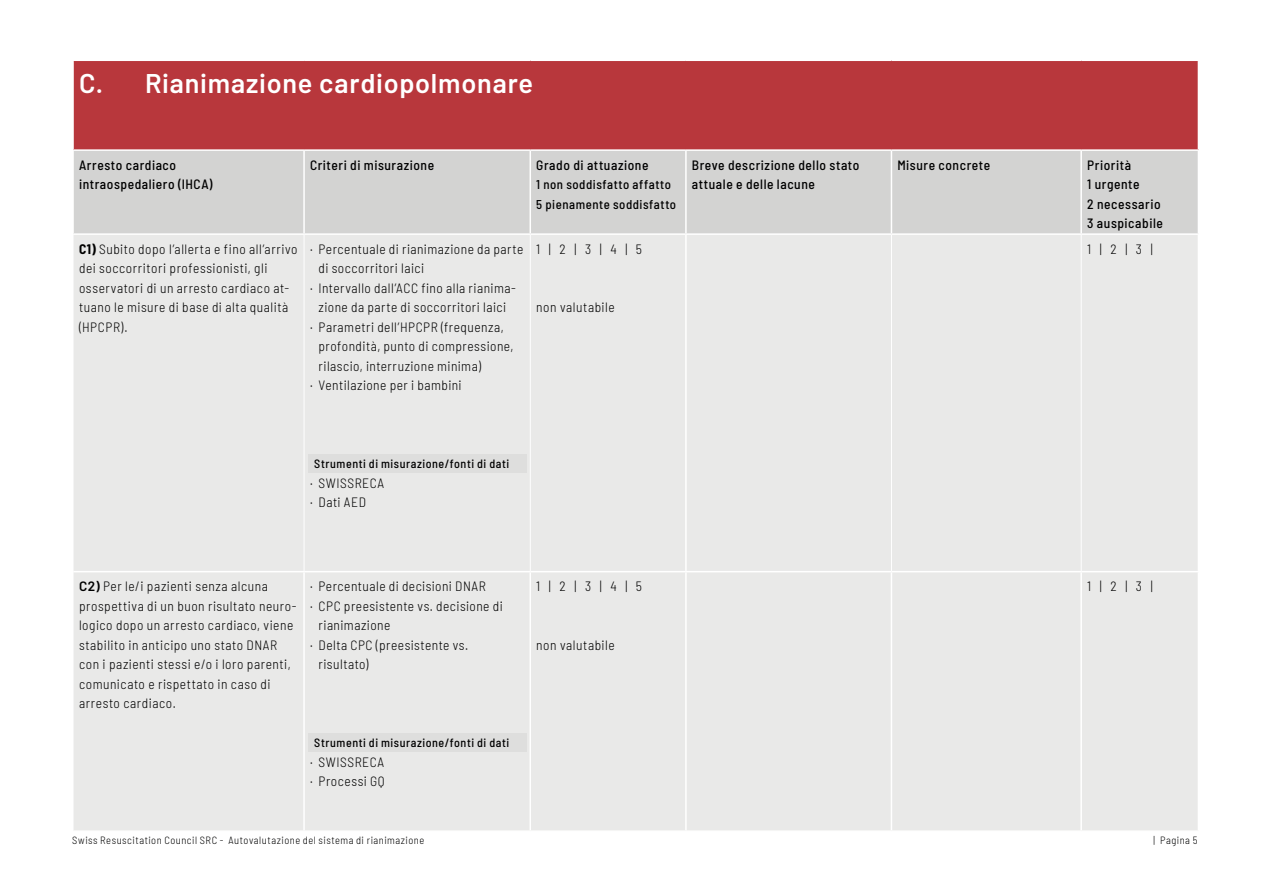
<style>
.page{position:relative;width:1263px;height:893px;background:#fff}
.page>*{position:absolute;margin:0;border:0;box-sizing:border-box;transform-origin:0 0}
.t1{font:600 27px "Barlow";letter-spacing:.03em;color:#fff}
.t2{font:300 semi-condensed 13.5px/19.5px "Barlow";letter-spacing:.04em;color:#000}
.t3{font:500 semi-condensed 13.5px/19.5px "Barlow";letter-spacing:.04em;color:#000}
.t4{font:500 semi-condensed 12.75px/19.5px "Barlow";letter-spacing:.045em;color:#000}
.t5{font:500 semi-condensed 12px "Barlow";letter-spacing:.045em;color:#000}
.t6{font:300 semi-condensed 10.5px "Barlow";letter-spacing:.05em;color:#000}
.s1{font-weight:700}
.s2{font-weight:600;font-stretch:normal}
</style>
<div class="page">
<div style="left:73px;top:60px;width:1125px;height:90px;background:#b8373c"></div>
<div style="left:73px;top:150px;width:231px;height:84px;background:#d3d3d2"></div>
<div style="left:304px;top:150px;width:226px;height:84px;background:#d3d3d2"></div>
<div style="left:530px;top:150px;width:156px;height:84px;background:#d3d3d2"></div>
<div style="left:687px;top:151px;width:511px;height:82px;background:#d3d3d2"></div>
<div style="left:891px;top:150px;width:190px;height:84px;background:#d3d3d2"></div>
<div style="left:74px;top:235px;width:1124px;height:595px;background:#e9e9e8"></div>
<hr style="left:72px;top:151px;width:2px;height:82px;background:#fff">
<hr style="left:303px;top:151px;width:2px;height:82px;background:#fff">
<hr style="left:529px;top:151px;width:2px;height:82px;background:#fff">
<hr style="left:685px;top:151px;width:2px;height:82px;background:#fff">
<hr style="left:891px;top:151px;width:1px;height:82px;background:#fff">
<hr style="left:1080px;top:151px;width:2px;height:82px;background:#fff">
<hr style="left:73px;top:571px;width:231px;height:1px;background:#fff">
<hr style="left:303px;top:572px;width:2px;height:258px;background:#fff">
<hr style="left:529px;top:572px;width:2px;height:258px;background:#fff">
<hr style="left:891px;top:571px;width:190px;height:1px;background:#fff">
<hr style="left:891px;top:572px;width:1px;height:258px;background:#fff">
<hr style="left:1080px;top:572px;width:2px;height:258px;background:#fff">
<hr style="left:304px;top:571px;width:226px;height:1px;background:#fff">
<hr style="left:72px;top:233px;width:232px;height:2px;background:#fff">
<hr style="left:304px;top:233px;width:226px;height:2px;background:#fff">
<hr style="left:530px;top:233px;width:156px;height:2px;background:#fff">
<hr style="left:685px;top:235px;width:2px;height:336px;background:#fff">
<hr style="left:891px;top:233px;width:190px;height:2px;background:#fff">
<hr style="left:530px;top:571px;width:156px;height:1px;background:#fff">
<hr style="left:686px;top:571px;width:205px;height:1px;background:#fff">
<hr style="left:685px;top:572px;width:2px;height:258px;background:#fff">
<hr style="left:1081px;top:571px;width:118px;height:1px;background:#fff">
<hr style="left:72px;top:60px;width:232px;height:1px;background:#fff">
<hr style="left:72px;top:61px;width:2px;height:88px;background:#fff">
<hr style="left:304px;top:60px;width:226px;height:1px;background:#fff">
<hr style="left:530px;top:60px;width:156px;height:1px;background:#fff">
<hr style="left:686px;top:60px;width:205px;height:1px;background:#fff">
<hr style="left:891px;top:60px;width:190px;height:1px;background:#fff">
<hr style="left:1081px;top:60px;width:118px;height:1px;background:#fff">
<hr style="left:72px;top:149px;width:232px;height:2px;background:#fff">
<hr style="left:304px;top:149px;width:226px;height:2px;background:#fff">
<hr style="left:530px;top:149px;width:156px;height:2px;background:#fff">
<hr style="left:686px;top:149px;width:205px;height:2px;background:#fff">
<hr style="left:891px;top:149px;width:190px;height:2px;background:#fff">
<hr style="left:1081px;top:149px;width:118px;height:2px;background:#fff">
<hr style="left:304px;top:235px;width:1px;height:336px;background:#fff">
<hr style="left:530px;top:235px;width:1px;height:336px;background:#fff">
<hr style="left:891px;top:235px;width:1px;height:336px;background:#fff">
<hr style="left:1081px;top:235px;width:1px;height:336px;background:#fff">
<div style="left:308px;top:454px;width:218px;height:19px;background:#dededd"></div>
<div style="left:308px;top:733px;width:218px;height:19px;background:#dededd"></div>
<h1 class="t1" style="left:79px;top:64px;width:456px">C. Rianimazione cardiopolmonare</h1>
<p class="t3" style="left:79px;top:154px;width:135px">Arresto cardiaco intraospedaliero (IHCA)</p>
<p class="t3" style="left:310px;top:154px;width:126px">Criteri di misurazione</p>
<p class="t3" style="left:536px;top:154px;width:114px">Grado di attuazione</p>
<p class="t4" style="left:536px;top:174px;width:141px">1 non soddisfatto affatto<br>5 pienamente soddisfatto</p>
<p class="t2" style="left:79px;top:238px;width:220px"><span class="s1">C1)</span> Subito dopo l’allerta e fino all’arrivo dei soccorritori professionisti, gli osservatori di un arresto cardiaco at&shy;tuano le misure di base di alta qualità (HPCPR).</p>
<p class="t2" style="left:310px;top:238px;width:215px">· Percentuale di rianimazione da parte</p>
<p class="t2" style="left:319px;top:257px;width:107px">di soccorritori laici</p>
<p class="t2" style="left:310px;top:277px;width:207px">· Intervallo dall’ACC fino alla rianima-</p>
<p class="t2" style="left:319px;top:296px;width:189px">zione da parte di soccorritori laici</p>
<p class="t2" style="left:310px;top:316px;width:195px">· Parametri dell’HPCPR (frequenza,</p>
<p class="t2" style="left:319px;top:335px;width:196px">profondità, punto di compressione,</p>
<p class="t2" style="left:319px;top:355px;width:164px">rilascio, interruzione minima)</p>
<p class="t2" style="left:310px;top:374px;width:153px">· Ventilazione per i bambini</p>
<p class="t2" style="left:536px;top:238px;width:107px">1 | 2 | 3 | 4 | 5</p>
<p class="t2" style="left:536px;top:296px;width:80px">non valutabile</p>
<p class="t3" style="left:692px;top:154px;width:169px">Breve descrizione dello stato attuale e delle lacune</p>
<p class="t3" style="left:897px;top:154px;width:94px">Misure concrete</p>
<p class="t3" style="left:1087px;top:154px;width:77px">Priorità<br>1 urgente<br>2 necessario<br>3 auspicabile</p>
<p class="t2" style="left:1087px;top:238px;width:67px">1 | 2 | 3 |</p>
<p class="t5" style="left:314px;top:455px;width:196px">Strumenti di misurazione/fonti di dati</p>
<p class="t2" style="left:310px;top:472px;width:75px">· SWISSRECA · Dati AED</p>
<p class="t2" style="left:79px;top:575px;width:219px"><span class="s2">C2)</span> Per le/i pazienti senza alcuna prospettiva di un buon risultato neuro&shy;logico dopo un arresto cardiaco, viene stabilito in anticipo uno stato DNAR con i pazienti stessi e/o i loro parenti, comunicato e rispettato in caso di arresto cardiaco.</p>
<p class="t2" style="left:310px;top:575px;width:177px">· Percentuale di decisioni DNAR</p>
<p class="t2" style="left:310px;top:595px;width:194px">· CPC preesistente vs. decisione di</p>
<p class="t2" style="left:319px;top:614px;width:73px">rianimazione</p>
<p class="t2" style="left:310px;top:634px;width:160px">· Delta CPC (preesistente vs.</p>
<p class="t2" style="left:319px;top:653px;width:52px">risultato)</p>
<p class="t5" style="left:314px;top:734px;width:196px">Strumenti di misurazione/fonti di dati</p>
<p class="t2" style="left:310px;top:751px;width:76px">· SWISSRECA · Processi GQ</p>
<p class="t2" style="left:536px;top:575px;width:107px">1 | 2 | 3 | 4 | 5</p>
<p class="t2" style="left:536px;top:634px;width:80px">non valutabile</p>
<p class="t2" style="left:1087px;top:575px;width:67px">1 | 2 | 3 |</p>
<p class="t6" style="left:72px;top:833px;width:354px">Swiss Resuscitation Council SRC - Autovalutazione del sistema di rianimazione</p>
<p class="t6" style="left:1153px;top:833px;width:45px">| Pagina 5</p>
</div>
